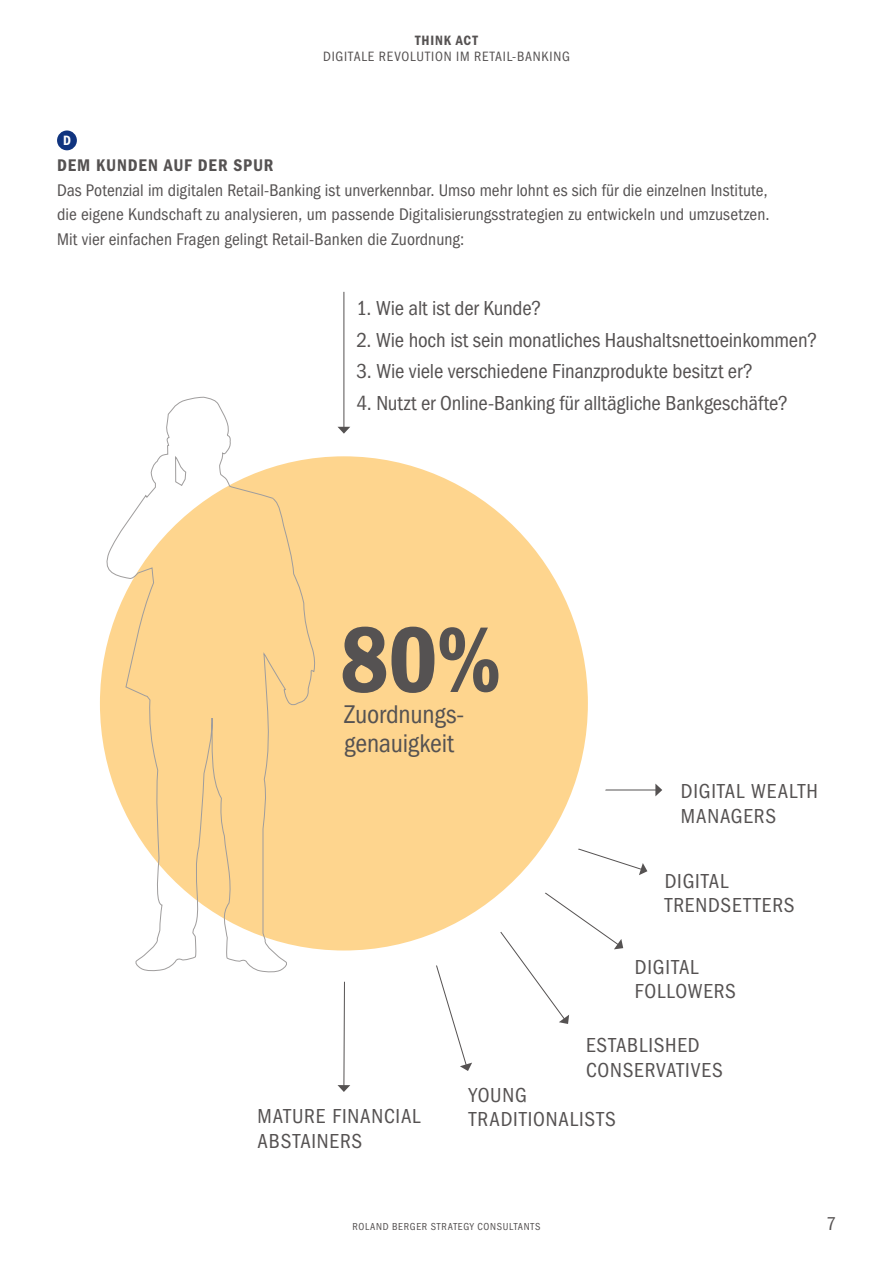
<style>
.page{position:relative;width:893px;height:1265px;background:#fff}
.page>*{position:absolute;margin:0;border:0;box-sizing:border-box;transform-origin:0 0}
.t1{font:600 96.6px "RB Franklin Cond";color:#555252}
.t2{font:26.6px/29.1px "RB Franklin Cond";letter-spacing:-.005em;color:#555252}
.t3{font:21px "RB Franklin Cond";letter-spacing:.005em;color:#555252}
.t4{font:21px/24.5px "RB Franklin Cond";letter-spacing:.04em;color:#555252}
.t5{font:21px/24.5px "RB Franklin Cond";letter-spacing:.035em;color:#555252}
.t6{font:19.25px "RB Franklin Cond";color:#555252}
.t7{font:17.5px/24.5px "RB Franklin Cond";letter-spacing:.005em;color:#555252;text-align:justify}
.t8{font:600 17.5px "RB Franklin Cond";letter-spacing:.05em;color:#555252}
.t9{font:14px "RB Franklin Cond";letter-spacing:.055em;color:#555252}
.t10{font:600 14px "RB Franklin Cond";letter-spacing:.055em;color:#555252}
.t11{font:600 14px "RB Franklin Cond";color:#fff}
.t12{font:10.5px "RB Franklin Cond";letter-spacing:.065em;color:#555252}
</style>
<div class="page">
<div style="left:57px;top:130px;width:20px;height:20px;background:#10347f;border-radius:50%"></div>
<hr style="left:403px;top:790px;width:253px;height:1px;background:#555252">
<svg style="left:655px;top:784px;width:7px;height:12px"></svg>
<svg style="left:436px;top:789px;width:211px;height:282px"></svg>
<svg style="left:337px;top:982px;width:13px;height:110px"></svg>
<div style="left:84px;top:441px;width:519px;height:525px;background:#fed58e;border-radius:50%"></div>
<div style="left:69px;top:425px;width:550px;height:557px;border:31px solid #fff;border-radius:50%"></div>
<hr style="left:343px;top:292px;width:1px;height:136px;background:#555252">
<svg style="left:337px;top:427px;width:13px;height:7px"></svg>
<svg style="left:102px;top:396px;width:210px;height:578px"></svg>
<svg style="left:230px;top:486px;width:85px;height:187px"></svg>
<svg style="left:175px;top:455px;width:12px;height:31px"></svg>
<p class="t10" style="left:415px;top:33px;width:64px">THINK ACT</p>
<p class="t9" style="left:323px;top:48px;width:248px">DIGITALE REVOLUTION IM RETAIL-BANKING</p>
<p class="t11" style="left:63px;top:132px;width:9px">D</p>
<p class="t8" style="left:57px;top:156px;width:218px">DEM KUNDEN AUF DER SPUR</p>
<p class="t7" style="left:57px;top:178px;width:714px">Das Potenzial im digitalen Retail-Banking ist unverkennbar. Umso mehr lohnt es sich für die einzelnen Institute, die eigene Kundschaft zu analysieren, um passende Digitalisierungsstrategien zu entwickeln und umzusetzen.<br>Mit vier einfachen Fragen gelingt Retail-Banken die Zuordnung:</p>
<p class="t3" style="left:357px;top:297px;width:186px">1. Wie alt ist der Kunde?</p>
<p class="t3" style="left:357px;top:328px;width:462px">2. Wie hoch ist sein monatliches Haushaltsnettoeinkommen?</p>
<p class="t3" style="left:357px;top:360px;width:398px">3. Wie viele verschiedene Finanzprodukte besitzt er?</p>
<p class="t3" style="left:357px;top:391px;width:433px">4. Nutzt er Online-Banking für alltägliche Bankgeschäfte?</p>
<h1 class="t1" style="left:340px;top:605px;width:163px">80%</h1>
<h2 class="t2" style="left:344px;top:700px;width:122px">Zuordnungs&shy;genauigkeit</h2>
<p class="t4" style="left:681px;top:779px;width:139px">DIGITAL WEALTH<br>MANAGERS</p>
<p class="t5" style="left:665px;top:869px;width:131px">DIGITAL<br>TRENDSETTERS</p>
<p class="t4" style="left:635px;top:955px;width:103px">DIGITAL<br>FOLLOWERS</p>
<p class="t4" style="left:586px;top:1033px;width:138px">ESTABLISHED<br>CONSERVATIVES</p>
<p class="t4" style="left:258px;top:1104px;width:164px">MATURE FINANCIAL<br>ABSTAINERS</p>
<p class="t4" style="left:469px;top:1083px;width:149px">YOUNG<br>TRADITIONALISTS</p>
<p class="t12" style="left:353px;top:1221px;width:189px">ROLAND BERGER STRATEGY CONSULTANTS</p>
<p class="t6" style="left:826px;top:1213px;width:11px">7</p>
</div>
